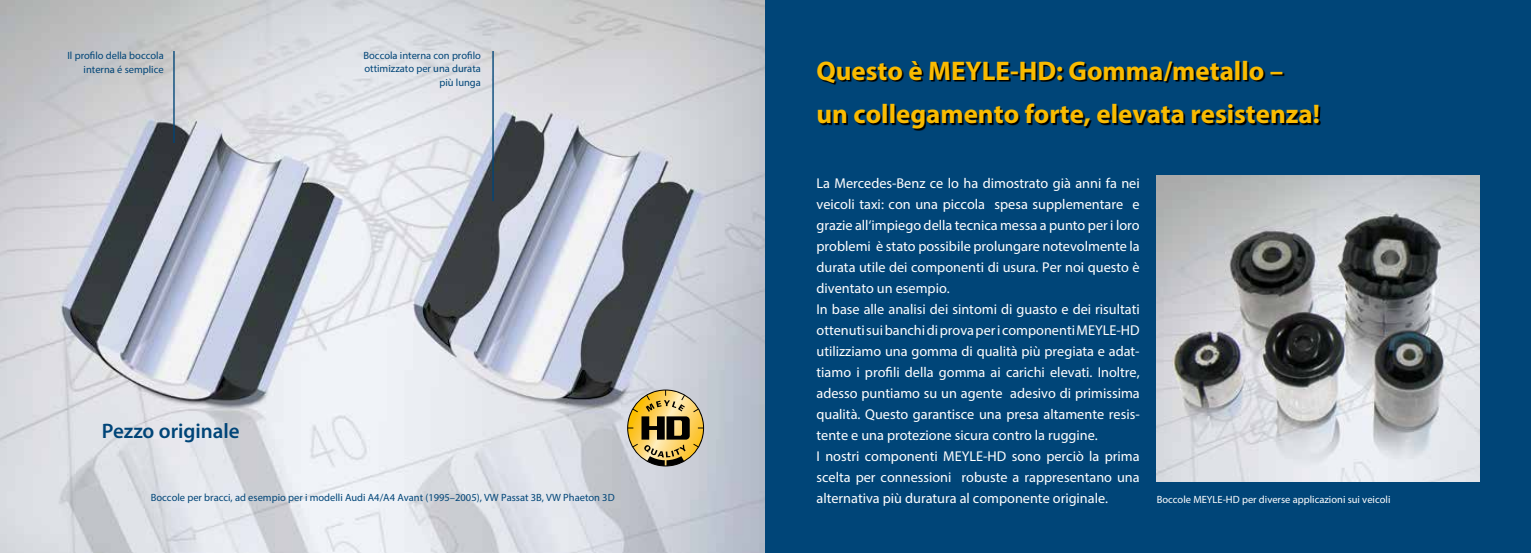
<style>
.page{position:relative;width:1531px;height:553px;background:#fff}
.page>*{position:absolute;margin:0;border:0;box-sizing:border-box;transform-origin:0 0}
.t1{font:700 27px/43.5px "Myriad Pro";color:#fabb00}
.t2{font:600 21px "Myriad Pro";color:#004578}
.t3{font:14.25px/21px "Myriad Pro";color:#fff}
.t4{font:10.5px/13.5px "Myriad Pro";color:#004578;text-align:right}
.t5{font:10.5px "Myriad Pro";color:#fff}
</style>
<div class="page">
<img style="left:0;top:0;width:765px;height:553px">
<div style="left:765px;top:0;width:766px;height:553px;background:#004578"></div>
<svg style="left:819px;top:62px;width:501px;height:68px"></svg>
<svg style="left:627px;top:389px;width:77px;height:77px;background:#b49e63"></svg>
<hr style="left:492px;top:51px;width:2px;height:150px;background:#004578">
<img style="left:1157px;top:176px;width:323px;height:306px">
<hr style="left:173px;top:51px;width:2px;height:92px;background:#004578">
<p class="t4" style="left:67px;top:49px;width:98px">Il profilo della boccola interna é semplice</p>
<p class="t4" style="left:363px;top:48px;width:119px">Boccola interna con profilo ottimizzato per una durata più lunga</p>
<h2 class="t2" style="left:102px;top:418px;width:139px">Pezzo originale</h2>
<p class="t4" style="left:151px;top:491px;width:465px">Boccole per bracci, ad esempio per i modelli Audi A4/A4 Avant (1995–2005), VW Passat 3B, VW Phaeton 3D</p>
<h1 class="t1" style="left:816px;top:48px;width:505px">Questo è MEYLE-HD: Gomma/metallo – un collegamento forte, elevata resistenza!</h1>
<p class="t3" style="left:816px;top:172px;width:325px">La Mercedes-Benz ce lo ha dimostrato già anni fa nei veicoli taxi: con una piccola spesa supplementare e grazie all‘impiego della tecnica messa a punto per i loro problemi è stato possibile prolungare notevolmente la durata utile dei componenti di usura. Per noi questo è diventato un esempio.<br>In base alle analisi dei sintomi di guasto e dei risultati ottenuti sui banchi di prova per i componenti MEYLE-HD utilizziamo una gomma di qualità più pregiata e adat&shy;tiamo i profili della gomma ai carichi elevati. Inoltre, adesso puntiamo su un agente adesivo di primissima qualità. Questo garantisce una presa altamente resis&shy;tente e una protezione sicura contro la ruggine.<br>I nostri componenti MEYLE-HD sono perciò la prima scelta per connessioni robuste a rappresentano una alternativa più duratura al componente originale.</p>
<p class="t5" style="left:1157px;top:492px;width:235px">Boccole MEYLE-HD per diverse applicazioni sui veicoli</p>
</div>
